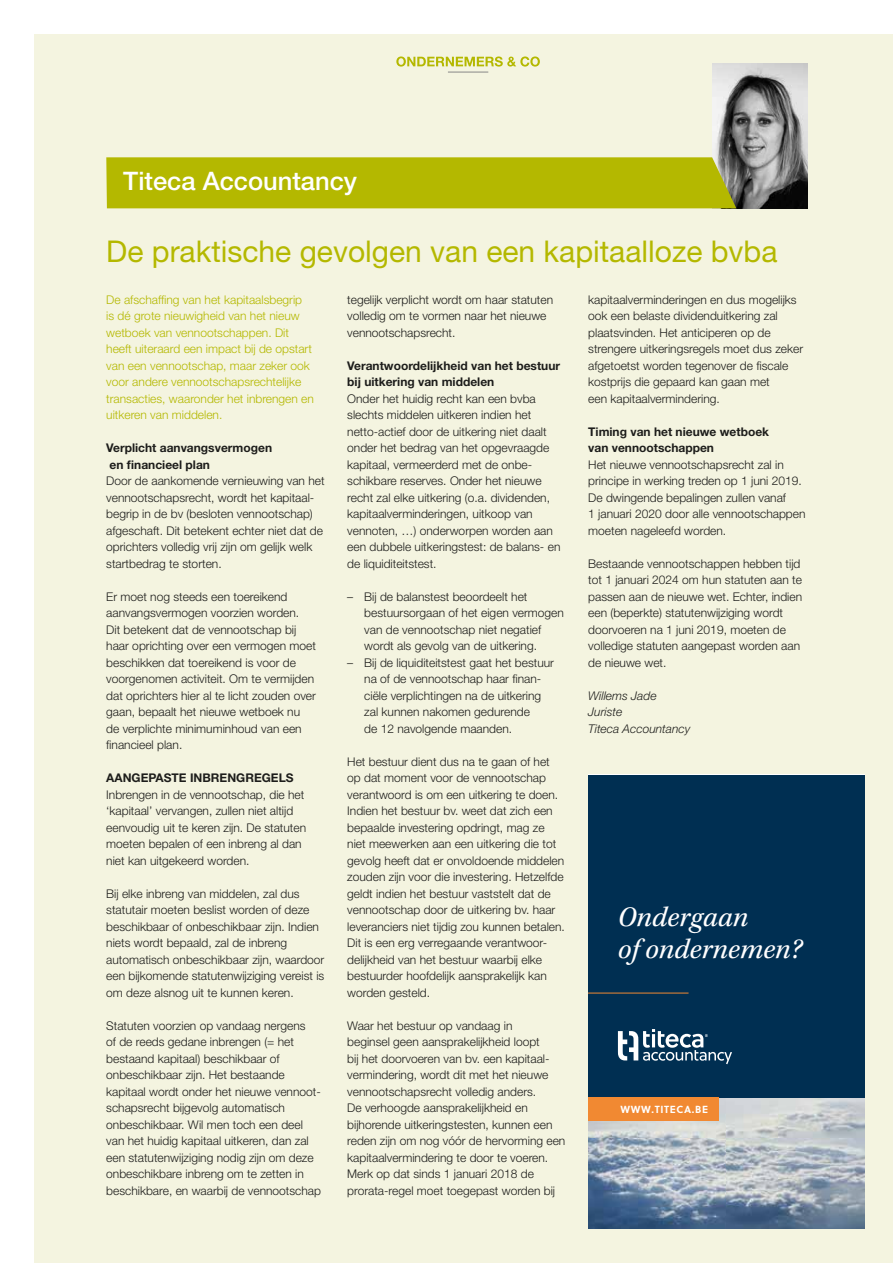
<style>
.page{position:relative;width:893px;height:1263px;background:#fff}
.page>*{position:absolute;margin:0;border:0;box-sizing:border-box;transform-origin:0 0}
.t1{font:30px "Helvetica Neue";color:#b4b800}
.t2{font:italic 29.1px/31.5px "Kepler Std";color:#fff}
.t3{font:500 25.5px "Helvetica Neue";color:#fff}
.t4{font:300 12px/16.5px "Helvetica Neue";color:#1d1d1b}
.t5{font:300 12px/16.5px "Helvetica Neue";color:#b4b800}
.t6{font:700 12px/16.5px "Helvetica Neue";color:#1d1d1b}
.t7{font:italic 300 12px/16.5px "Helvetica Neue";color:#1d1d1b}
.t8{font:700 10.35px "Soleil";letter-spacing:.065em;color:#fff}
</style>
<div class="page">
<div style="left:34px;top:34px;width:859px;height:1229px;background:#f4f4e0"></div>
<svg style="left:396px;top:56px;width:144px;height:11px"></svg>
<hr style="left:448px;top:72px;width:40px;height:1px;background:#878787">
<img style="left:713px;top:64px;width:95px;height:144px">
<img style="left:588px;top:1097px;width:277px;height:132px">
<div style="left:588px;top:775px;width:277px;height:322px;background:#002f52"></div>
<hr style="left:588px;top:992px;width:100px;height:1px;background:#f18932">
<div style="left:588px;top:1097px;width:130px;height:24px;background:#f18932"></div>
<svg style="left:618px;top:1029px;width:114px;height:35px"></svg>
<div style="left:106px;top:157px;width:630px;height:51px;background:#b4b800"></div>
<h3 class="t3" style="left:123px;top:166px;width:235px">Titeca Accountancy</h3>
<h1 class="t1" style="left:106px;top:233px;width:673px">De praktische gevolgen van een kapitaalloze bvba</h1>
<p class="t5" style="left:106px;top:291px;width:209px">De afschaffing van het kapitaalsbegrip<br>is dé grote nieuwigheid van het nieuw wetboek van vennootschappen. Dit heeft uiteraard een impact bij de opstart van een vennootschap, maar zeker ook voor andere vennootschapsrechtelijke transacties, waaronder het inbrengen en uitkeren van middelen.</p>
<p class="t6" style="left:106px;top:440px;width:167px">Verplicht aanvangsvermogen en financieel plan</p>
<p class="t4" style="left:106px;top:473px;width:220px">Door de aankomende vernieuwing van het vennootschapsrecht, wordt het kapitaal&shy;begrip in de bv (besloten vennootschap) afgeschaft. Dit betekent echter niet dat de oprichters volledig vrij zijn om gelijk welk startbedrag te storten.</p>
<p class="t4" style="left:106px;top:588px;width:211px">Er moet nog steeds een toereikend aanvangsvermogen voorzien worden.<br>Dit betekent dat de vennootschap bij haar oprichting over een vermogen moet beschikken dat toereikend is voor de voorgenomen activiteit. Om te vermijden dat oprichters hier al te licht zouden over gaan, bepaalt het nieuwe wetboek nu de verplichte minimuminhoud van een financieel plan.</p>
<p class="t6" style="left:106px;top:770px;width:189px">AANGEPASTE INBRENGREGELS</p>
<p class="t4" style="left:106px;top:786px;width:201px">Inbrengen in de vennootschap, die het ‘kapitaal’ vervangen, zullen niet altijd eenvoudig uit te keren zijn. De statuten moeten bepalen of een inbreng al dan niet kan uitgekeerd worden.</p>
<p class="t4" style="left:106px;top:885px;width:220px">Bij elke inbreng van middelen, zal dus statutair moeten beslist worden of deze beschikbaar of onbeschikbaar zijn. Indien niets wordt bepaald, zal de inbreng automatisch onbeschikbaar zijn, waardoor een bijkomende statutenwijziging vereist is om deze alsnog uit te kunnen keren.</p>
<p class="t4" style="left:106px;top:1017px;width:216px">Statuten voorzien op vandaag nergens<br>of de reeds gedane inbrengen (= het bestaand kapitaal) beschikbaar of onbeschikbaar zijn. Het bestaande kapitaal wordt onder het nieuwe vennoot&shy;schapsrecht bijgevolg automatisch onbeschikbaar. Wil men toch een deel van het huidig kapitaal uitkeren, dan zal een statutenwijziging nodig zijn om deze onbeschikbare inbreng om te zetten in beschikbare, en waarbij de vennootschap</p>
<p class="t4" style="left:347px;top:291px;width:207px">tegelijk verplicht wordt om haar statuten volledig om te vormen naar het nieuwe vennootschapsrecht.</p>
<p class="t6" style="left:347px;top:357px;width:214px">Verantwoordelijkheid van het bestuur bij uitkering van middelen</p>
<p class="t4" style="left:347px;top:390px;width:215px">Onder het huidig recht kan een bvba slechts middelen uitkeren indien het netto-actief door de uitkering niet daalt onder het bedrag van het opgevraagde kapitaal, vermeerderd met de onbe&shy;schikbare reserves. Onder het nieuwe recht zal elke uitkering (o.a. dividenden, kapitaalverminderingen, uitkoop van vennoten, …) onderworpen worden aan een dubbele uitkeringstest: de balans- en de liquiditeitstest.</p>
<p class="t4" style="left:364px;top:588px;width:201px;text-indent:-17px">– Bij de balanstest beoordeelt het bestuursorgaan of het eigen vermogen van de vennootschap niet negatief wordt als gevolg van de uitkering.</p>
<p class="t4" style="left:364px;top:654px;width:191px;text-indent:-17px">– Bij de liquiditeitstest gaat het bestuur na of de vennootschap haar finan&shy;ciële verplichtingen na de uitkering zal kunnen nakomen gedurende<br>de 12 navolgende maanden.</p>
<p class="t4" style="left:347px;top:753px;width:219px">Het bestuur dient dus na te gaan of het op dat moment voor de vennootschap verantwoord is om een uitkering te doen.<br>Indien het bestuur bv. weet dat zich een bepaalde investering opdringt, mag ze niet meewerken aan een uitkering die tot gevolg heeft dat er onvoldoende middelen zouden zijn voor die investering. Hetzelfde geldt indien het bestuur vaststelt dat de vennootschap door de uitkering bv. haar leveranciers niet tijdig zou kunnen betalen.<br>Dit is een erg verregaande verantwoor&shy;delijkheid van het bestuur waarbij elke bestuurder hoofdelijk aansprakelijk kan worden gesteld.</p>
<p class="t4" style="left:347px;top:1017px;width:220px">Waar het bestuur op vandaag in<br>beginsel geen aansprakelijkheid loopt<br>bij het doorvoeren van bv. een kapitaal&shy;vermindering, wordt dit met het nieuwe vennootschapsrecht volledig anders.<br>De verhoogde aansprakelijkheid en bijhorende uitkeringstesten, kunnen een reden zijn om nog vóór de hervorming een kapitaalvermindering te door te voeren.<br>Merk op dat sinds 1 januari 2018 de prorata-regel moet toegepast worden bij</p>
<p class="t4" style="left:588px;top:291px;width:216px">kapitaalverminderingen en dus mogelijks ook een belaste dividenduitkering zal plaatsvinden. Het anticiperen op de strengere uitkeringsregels moet dus zeker afgetoetst worden tegenover de fiscale kostprijs die gepaard kan gaan met<br>een kapitaalvermindering.</p>
<p class="t6" style="left:588px;top:423px;width:182px">Timing van het nieuwe wetboek van vennootschappen</p>
<p class="t4" style="left:588px;top:456px;width:219px">Het nieuwe vennootschapsrecht zal in principe in werking treden op 1 juni 2019.<br>De dwingende bepalingen zullen vanaf<br>1 januari 2020 door alle vennootschappen moeten nageleefd worden.</p>
<p class="t4" style="left:588px;top:555px;width:215px">Bestaande vennootschappen hebben tijd tot 1 januari 2024 om hun statuten aan te passen aan de nieuwe wet. Echter, indien een (beperkte) statutenwijziging wordt doorvoeren na 1 juni 2019, moeten de volledige statuten aangepast worden aan de nieuwe wet.</p>
<p class="t7" style="left:588px;top:687px;width:103px">Willems Jade<br>Juriste<br>Titeca Accountancy</p>
<h2 class="t2" style="left:618px;top:902px;width:186px">Ondergaan<br>of ondernemen?</h2>
<p class="t8" style="left:620px;top:1101px;width:89px">WWW.TITECA.BE</p>
</div>
